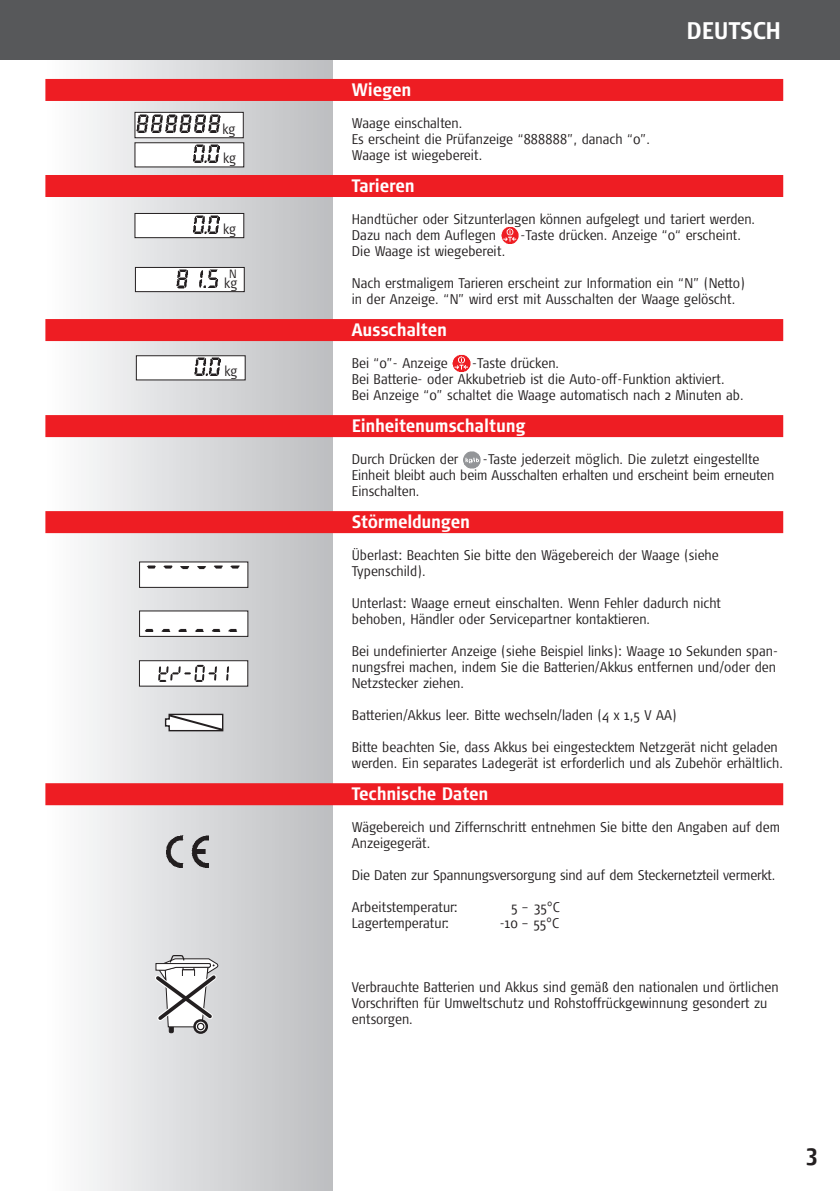
<style>
.page{position:relative;width:840px;height:1191px;background:#fff}
.page>*{position:absolute;margin:0;border:0;box-sizing:border-box;transform-origin:0 0}
.t1{font:700 condensed 24px "Signa Pro";color:#fff}
.t2{font:700 condensed 24px "Signa Pro";color:#231f20}
.t3{font:700 condensed 18px "Signa Pro";letter-spacing:-.01em;color:#fff}
.t4{font:300 condensed 14px/16px "Signa Pro";color:#231f20}
.t5{font:300 condensed 14px/29.2px "Signa Pro";color:#231f20;scale:.95 1}
.t6{font:300 condensed 12px "Signa Pro";color:#231f20}
</style>
<div class="page">
<div style="left:45px;top:0;width:287px;height:1191px;background:linear-gradient(to right,#fdfdfe,#bcbdc0)"></div>
<div style="left:0;top:0;width:839px;height:60px;background:#57585a"></div>
<div style="left:45px;top:79px;width:737px;height:22px;background:#ee1d23"></div>
<div style="left:45px;top:175px;width:737px;height:22px;background:#ee1d23"></div>
<div style="left:45px;top:319px;width:737px;height:22px;background:#ee1d23"></div>
<div style="left:45px;top:415px;width:737px;height:22px;background:#ee1d23"></div>
<div style="left:45px;top:511px;width:737px;height:22px;background:#ee1d23"></div>
<div style="left:45px;top:783px;width:737px;height:22px;background:#ee1d23"></div>
<img style="left:501px;top:226px;width:18px;height:17px">
<img style="left:452px;top:354px;width:19px;height:17px">
<img style="left:463px;top:451px;width:18px;height:17px">
<img style="left:166px;top:835px;width:43px;height:32px">
<div style="left:135px;top:112px;width:108px;height:26px;background:#fff"></div>
<img style="left:136px;top:115px;width:84px;height:18px">
<div style="left:134px;top:112px;width:110px;height:26px;border:1px solid #231f20"></div>
<div style="left:135px;top:143px;width:109px;height:24px;background:#fff"></div>
<img style="left:193px;top:144px;width:26px;height:18px">
<div style="left:134px;top:142px;width:110px;height:25px;border:1px solid #231f20"></div>
<div style="left:135px;top:267px;width:109px;height:25px;background:#fff"></div>
<img style="left:176px;top:269px;width:42px;height:20px">
<div style="left:135px;top:267px;width:109px;height:25px;border:1px solid #231f20"></div>
<div style="left:135px;top:213px;width:109px;height:25px;background:#fff"></div>
<img style="left:193px;top:215px;width:26px;height:18px">
<div style="left:134px;top:213px;width:110px;height:25px;border:1px solid #231f20"></div>
<div style="left:136px;top:356px;width:109px;height:24px;background:#fff"></div>
<img style="left:194px;top:357px;width:26px;height:18px">
<div style="left:136px;top:355px;width:109px;height:25px;border:1px solid #231f20"></div>
<div style="left:139px;top:562px;width:109px;height:25px;background:#fff"></div>
<img style="left:146px;top:565px;width:94px;height:5px">
<div style="left:139px;top:561px;width:109px;height:27px;border:1px solid #231f20"></div>
<div style="left:139px;top:611px;width:109px;height:25px;background:#fff"></div>
<img style="left:145px;top:628px;width:92px;height:3px">
<div style="left:139px;top:610px;width:109px;height:27px;border:1px solid #231f20"></div>
<div style="left:139px;top:660px;width:109px;height:26px;background:#fff"></div>
<svg style="left:226px;top:666px;width:3px;height:15px"></svg>
<svg style="left:158px;top:665px;width:59px;height:17px"></svg>
<div style="left:139px;top:660px;width:109px;height:26px;border:1px solid #231f20"></div>
<svg style="left:164px;top:713px;width:61px;height:19px"></svg>
<div style="left:169px;top:1021px;width:4px;height:12px;border:1px solid #231f20;border-radius:2px"></div>
<svg style="left:194px;top:1020px;width:13px;height:12px"></svg>
<div style="left:193px;top:1019px;width:15px;height:14px;border:2px solid #231f20;border-radius:50%"></div>
<div style="left:197px;top:1023px;width:7px;height:6px;background:#fff;border-radius:50%"></div>
<div style="left:197px;top:1022px;width:7px;height:8px;border:1px solid #231f20;border-radius:50%"></div>
<svg style="left:153px;top:954px;width:67px;height:73px"></svg>
<p class="t5" style="left:222px;top:114px;width:16px">kg kg</p>
<p class="t5" style="left:223px;top:214px;width:15px">kg</p>
<p class="t6" style="left:229px;top:267px;width:9px">N</p>
<p class="t5" style="left:224px;top:268px;width:15px">kg</p>
<p class="t5" style="left:224px;top:357px;width:15px">kg</p>
<h1 class="t1" style="left:686px;top:16px;width:96px">DEUTSCH</h1>
<p class="t3" style="left:351px;top:79px;width:61px">Wiegen</p>
<p class="t4" style="left:351px;top:115px;width:300px">Waage einschalten.<br>Es erscheint die Prüfanzeige “888888”, danach “0”.<br>Waage ist wiegebereit.</p>
<p class="t3" style="left:351px;top:175px;width:64px">Tarieren</p>
<p class="t4" style="left:351px;top:211px;width:405px">Handtücher oder Sitzunterlagen können aufgelegt und tariert werden.<br>Dazu nach dem Auflegen</p>
<p class="t4" style="left:520px;top:227px;width:222px">-Taste drücken. Anzeige “0“ erscheint.</p>
<p class="t4" style="left:352px;top:243px;width:155px">Die Waage ist wiegebereit.</p>
<p class="t4" style="left:352px;top:275px;width:394px">Nach erstmaligem Tarieren erscheint zur Information ein “N” (Netto) in der Anzeige. “N” wird erst mit Ausschalten der Waage gelöscht.</p>
<p class="t3" style="left:351px;top:319px;width:97px">Ausschalten</p>
<p class="t4" style="left:351px;top:355px;width:97px">Bei “0”- Anzeige</p>
<p class="t4" style="left:351px;top:355px;width:393px;text-indent:120px">-Taste drücken.<br>Bei Batterie- oder Akkubetrieb ist die Auto-off-Funktion aktiviert.<br>Bei Anzeige “0” schaltet die Waage automatisch nach 2 Minuten ab.</p>
<p class="t3" style="left:351px;top:415px;width:175px">Einheitenumschaltung</p>
<p class="t4" style="left:351px;top:451px;width:108px">Durch Drücken der</p>
<p class="t4" style="left:351px;top:451px;width:423px;text-indent:131px">-Taste jederzeit möglich. Die zuletzt eingestellte<br>Einheit bleibt auch beim Ausschalten erhalten und erscheint beim erneuten<br>Einschalten.</p>
<p class="t3" style="left:351px;top:511px;width:120px">Störmeldungen</p>
<p class="t4" style="left:351px;top:547px;width:368px">Überlast: Beachten Sie bitte den Wägebereich der Waage (siehe<br>Typenschild).</p>
<p class="t4" style="left:351px;top:595px;width:370px">Unterlast: Waage erneut einschalten. Wenn Fehler dadurch nicht behoben, Händler oder Servicepartner kontaktieren.</p>
<p class="t4" style="left:351px;top:643px;width:427px">Bei undefinierter Anzeige (siehe Beispiel links): Waage 10 Sekunden span&shy;nungsfrei machen, indem Sie die Batterien/Akkus entfernen und/oder den<br>Netzstecker ziehen.</p>
<p class="t4" style="left:351px;top:707px;width:326px">Batterien/Akkus leer. Bitte wechseln/laden (4 x 1,5 V AA)</p>
<p class="t4" style="left:351px;top:739px;width:432px">Bitte beachten Sie, dass Akkus bei eingestecktem Netzgerät nicht geladen werden. Ein separates Ladegerät ist erforderlich und als Zubehör erhältlich.</p>
<p class="t3" style="left:351px;top:783px;width:138px">Technische Daten</p>
<p class="t4" style="left:351px;top:819px;width:429px">Wägebereich und Ziffernschritt entnehmen Sie bitte den Angaben auf dem<br>Anzeigegerät.</p>
<p class="t4" style="left:351px;top:867px;width:425px">Die Daten zur Spannungsversorgung sind auf dem Steckernetzteil vermerkt.</p>
<p class="t4" style="left:351px;top:899px;width:107px">Arbeitstemperatur:</p>
<p class="t4" style="left:511px;top:899px;width:50px">5 – 35°C</p>
<p class="t4" style="left:351px;top:915px;width:99px">Lagertemperatur:</p>
<p class="t4" style="left:499px;top:915px;width:61px">-10 – 55°C</p>
<p class="t4" style="left:351px;top:979px;width:428px">Verbrauchte Batterien und Akkus sind gemäß den nationalen und örtlichen<br>Vorschriften für Umweltschutz und Rohstoffrückgewinnung gesondert zu entsorgen.</p>
<h1 class="t2" style="left:805px;top:1138px;width:13px">3</h1>
</div>
